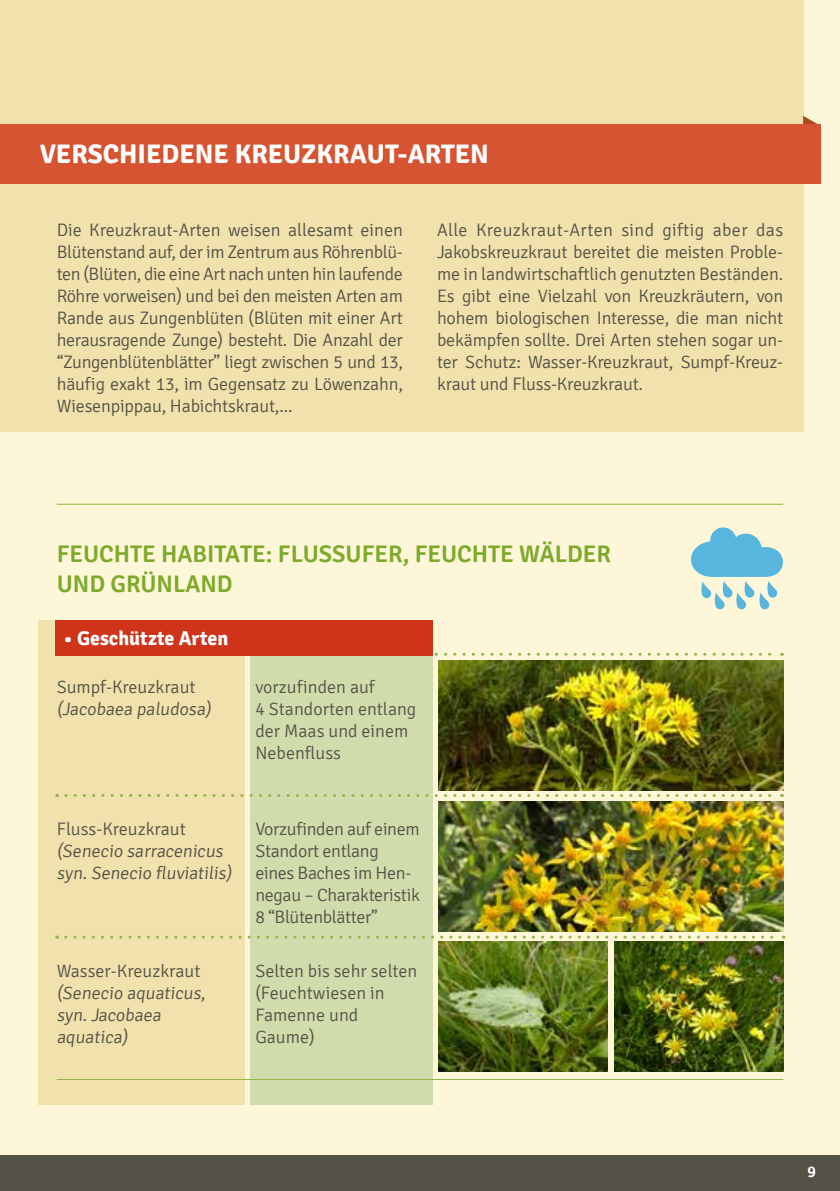
<style>
.page{position:relative;width:840px;height:1191px;background:#fff}
.page>*{position:absolute;margin:0;border:0;box-sizing:border-box;transform-origin:0 0}
.t1{font:700 26.8px "Signika";color:#fff}
.t2{font:600 24px/30px "Signika";color:#7daa2b}
.t3{font:700 20px "Signika";color:#fff}
.t4{font:300 18px/22px "Signika";letter-spacing:-.01em;color:#545246}
.t5{font:600 16px "Signika";color:#fff}
</style>
<div class="page">
<div style="left:0;top:0;width:839px;height:1191px;background:#fef6d9"></div>
<div style="left:249px;top:623px;width:183px;height:481px;background:#d1dcad"></div>
<div style="left:38px;top:620px;width:206px;height:484px;background:#f1e1ad"></div>
<div style="left:0;top:0;width:802px;height:431px;background:#f1e1ad"></div>
<div style="left:0;top:1155px;width:839px;height:36px;background:#545246"></div>
<svg style="left:802px;top:116px;width:16px;height:8px"></svg>
<div style="left:0;top:124px;width:819px;height:60px;background:#d65431"></div>
<hr style="left:57px;top:504px;width:725px;height:1px;background:#94b649">
<svg style="left:691px;top:527px;width:91px;height:83px"></svg>
<svg style="left:66px;top:794px;width:716px;height:3px"></svg>
<svg style="left:432px;top:653px;width:350px;height:3px"></svg>
<svg style="left:66px;top:935px;width:717px;height:3px"></svg>
<hr style="left:57px;top:1079px;width:725px;height:1px;background:#94b649">
<img style="left:438px;top:941px;width:169px;height:130px">
<img style="left:614px;top:941px;width:168px;height:130px">
<img style="left:438px;top:801px;width:344px;height:130px">
<img style="left:438px;top:660px;width:344px;height:131px">
<div style="left:55px;top:620px;width:377px;height:36px;background:#cf3319"></div>
<h1 class="t1" style="left:40px;top:138px;width:450px">VERSCHIEDENE KREUZKRAUT-ARTEN</h1>
<p class="t4" style="left:57px;top:219px;width:347px;text-align:justify">Die Kreuzkraut-Arten weisen allesamt einen Blütenstand auf, der im Zentrum aus Röhrenblü&shy;ten (Blüten, die eine Art nach unten hin laufende Röhre vorweisen) und bei den meisten Arten am Rande aus Zungenblüten (Blüten mit einer Art herausragende Zunge) besteht. Die Anzahl der “Zungenblütenblätter” liegt zwischen 5 und 13, häufig exakt 13, im Gegensatz zu Löwenzahn, Wiesenpippau, Habichtskraut,...</p>
<p class="t4" style="left:437px;top:219px;width:347px;text-align:justify">Alle Kreuzkraut-Arten sind giftig aber das Jakobskreuzkraut bereitet die meisten Proble&shy;me in landwirtschaftlich genutzten Beständen.<br>Es gibt eine Vielzahl von Kreuzkräutern, von hohem biologischen Interesse, die man nicht bekämpfen sollte. Drei Arten stehen sogar un&shy;ter Schutz: Wasser-Kreuzkraut, Sumpf-Kreuz&shy;kraut und Fluss-Kreuzkraut.</p>
<h2 class="t2" style="left:57px;top:539px;width:555px">FEUCHTE HABITATE: FLUSSUFER, FEUCHTE WÄLDER<br>UND GRÜNLAND</h2>
<p class="t3" style="left:63px;top:626px;width:167px">• Geschützte Arten</p>
<p class="t4" style="left:57px;top:676px;width:158px">Sumpf-Kreuzkraut (Jacobaea paludosa)</p>
<p class="t4" style="left:255px;top:676px;width:162px">vorzufinden auf<br>4 Standorten entlang der Maas und einem<br>Nebenfluss</p>
<p class="t4" style="left:57px;top:818px;width:179px">Fluss-Kreuzkraut (Senecio sarracenicus syn. Senecio fluviatilis)</p>
<p class="t4" style="left:255px;top:818px;width:166px">Vorzufinden auf einem<br>Standort entlang eines Baches im Hen&shy;negau – Charakteristik<br>8 “Blütenblätter”</p>
<p class="t4" style="left:57px;top:959px;width:153px">Wasser-Kreuzkraut (Senecio aquaticus, syn. Jacobaea aquatica)</p>
<p class="t4" style="left:255px;top:959px;width:163px">Selten bis sehr selten (Feuchtwiesen in<br>Famenne und<br>Gaume)</p>
<p class="t5" style="left:806px;top:1162px;width:10px">9</p>
</div>
